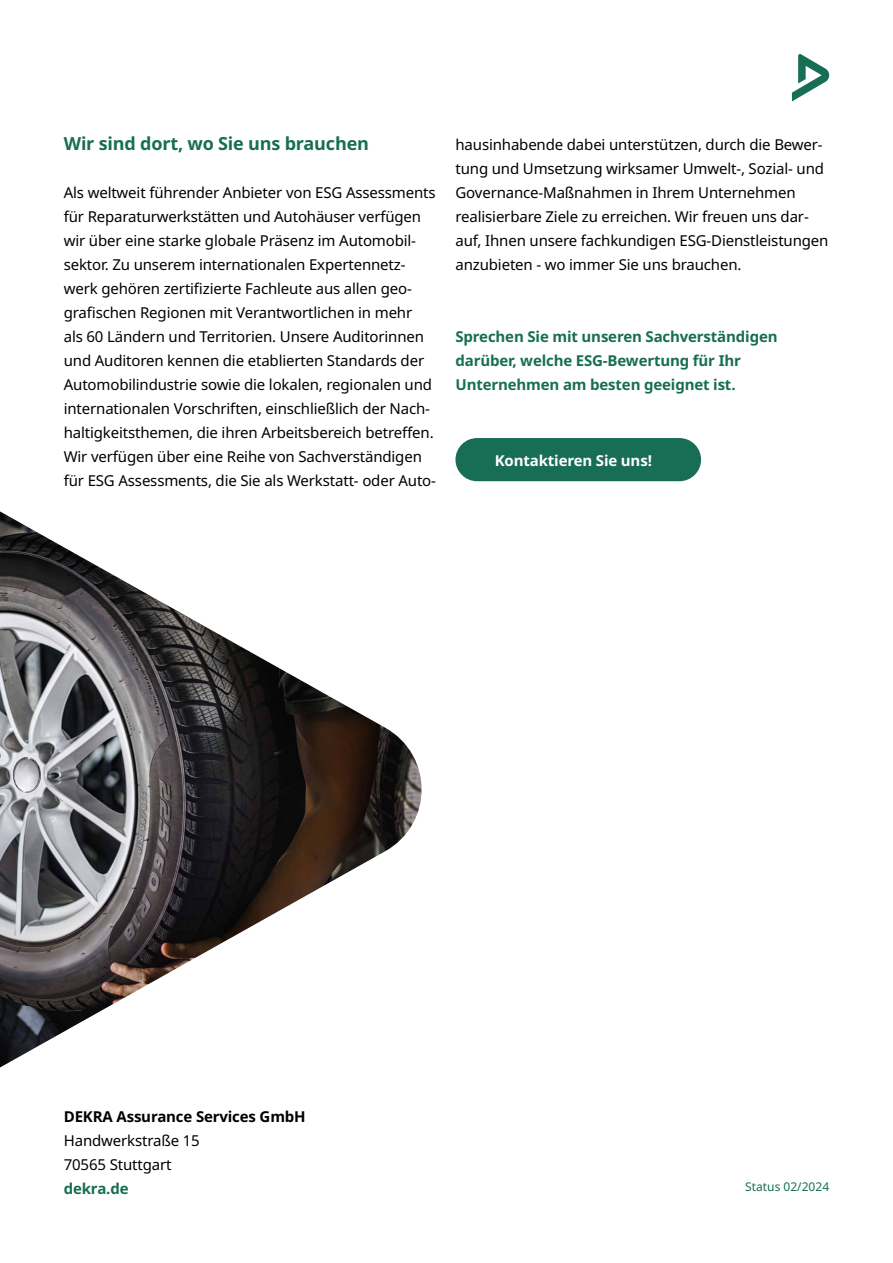
<style>
.page{position:relative;width:893px;height:1263px;background:#fff}
.page>*{position:absolute;margin:0;border:0;box-sizing:border-box;transform-origin:0 0}
.t1{font:700 18px "Noto Sans";letter-spacing:-.01em;color:#176e54}
.t2{font:15px/24px "Noto Sans";letter-spacing:-.01em;color:#000}
.t3{font:700 15px/24px "Noto Sans";letter-spacing:-.01em;color:#176e54}
.t4{font:700 15px "Noto Sans";letter-spacing:-.01em;color:#000}
.t5{font:700 15px "Noto Sans";letter-spacing:-.01em;color:#fff}
.t6{font:12px "Noto Sans";color:#176e54}
</style>
<div class="page">
<svg style="left:792px;top:54px;width:37px;height:47px"></svg>
<div style="left:456px;top:439px;width:244px;height:41px;background:#176e54;border-radius:21px"></div>
<div style="left:455px;top:438px;width:246px;height:43px;border:2px solid #176e54;border-radius:21px"></div>
<img style="left:0;top:511px;width:422px;height:556px">
<p class="t1" style="left:64px;top:133px;width:307px">Wir sind dort, wo Sie uns brauchen</p>
<p class="t2" style="left:64px;top:181px;width:374px">Als weltweit führender Anbieter von ESG Assessments für Reparaturwerkstätten und Autohäuser verfügen wir über eine starke globale Präsenz im Automobil&shy;sektor. Zu unserem internationalen Expertennetz&shy;werk gehören zertifizierte Fachleute aus allen geo&shy;grafischen Regionen mit Verantwortlichen in mehr<br>als 60 Ländern und Territorien. Unsere Auditorinnen und Auditoren kennen die etablierten Standards der Automobilindustrie sowie die lokalen, regionalen und internationalen Vorschriften, einschließlich der Nach&shy;haltigkeitsthemen, die ihren Arbeitsbereich betreffen.<br>Wir verfügen über eine Reihe von Sachverständigen für ESG Assessments, die Sie als Werkstatt- oder Auto-</p>
<p class="t2" style="left:455px;top:133px;width:374px">hausinhabende dabei unterstützen, durch die Bewer&shy;tung und Umsetzung wirksamer Umwelt-, Sozial- und Governance-Maßnahmen in Ihrem Unternehmen realisierbare Ziele zu erreichen. Wir freuen uns dar&shy;auf, Ihnen unsere fachkundigen ESG-Dienstleistungen anzubieten - wo immer Sie uns brauchen.</p>
<p class="t3" style="left:455px;top:325px;width:324px">Sprechen Sie mit unseren Sachverständigen darüber, welche ESG-Bewertung für Ihr<br>Unternehmen am besten geeignet ist.</p>
<p class="t5" style="left:495px;top:452px;width:159px">Kontaktieren Sie uns!</p>
<p class="t4" style="left:64px;top:1108px;width:243px">DEKRA Assurance Services GmbH</p>
<p class="t2" style="left:64px;top:1129px;width:137px">Handwerkstraße 15<br>70565 Stuttgart</p>
<p class="t3" style="left:64px;top:1177px;width:66px">dekra.de</p>
<p class="t6" style="left:745px;top:1180px;width:85px">Status 02/2024</p>
</div>
